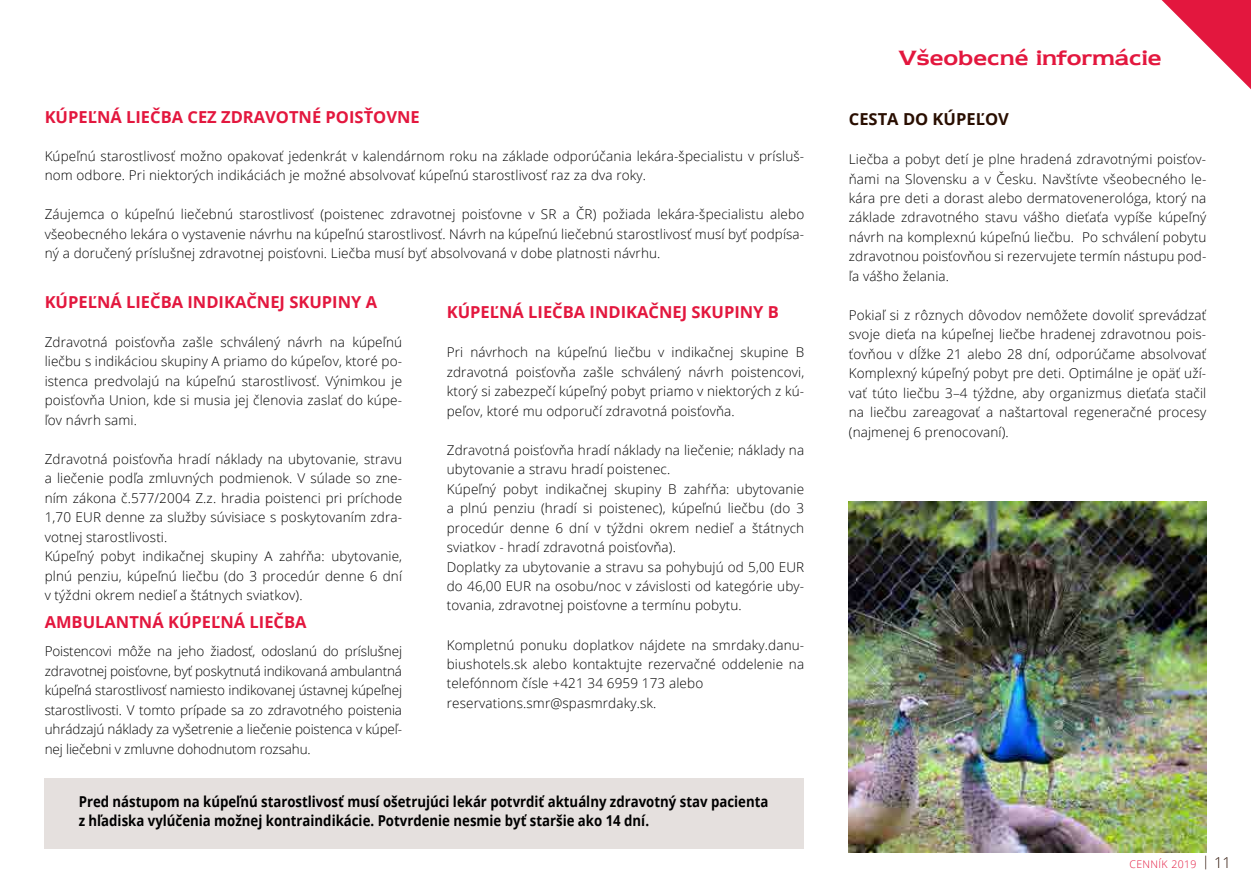
<style>
.page{position:relative;width:1251px;height:893px;background:#fff}
.page>*{position:absolute;margin:0;border:0;box-sizing:border-box;transform-origin:0 0}
.t1{font:24px "Newtext Demi";color:#e3173e}
.t2{font:700 16.5px "Open Sans";color:#e3173e}
.t3{font:700 16.5px "Open Sans";color:#290e00}
.t4{font:700 15px/19.5px "Open Sans";color:#000;scale:.88 1}
.t5{font:300 13.5px/19.5px "Open Sans";letter-spacing:.01em;color:#000;text-align:justify}
.t6{font:300 10.5px "Open Sans";letter-spacing:.04em;color:#e3173e}
.s1{font-size:15px;color:#290e00}
</style>
<div class="page">
<svg style="left:1161px;top:0;width:89px;height:89px"></svg>
<div style="left:45px;top:778px;width:759px;height:70px;background:#e5e0de"></div>
<img style="left:848px;top:502px;width:357px;height:351px">
<p class="t2" style="left:45px;top:106px;width:376px">KÚPEĽNÁ LIEČBA CEZ ZDRAVOTNÉ POISŤOVNE</p>
<p class="t5" style="left:45px;top:146px;width:761px">Kúpeľnú starostlivosť možno opakovať jedenkrát v kalendárnom roku na základe odporúčania lekára-špecialistu v prísluš&shy;nom odbore. Pri niektorých indikáciách je možné absolvovať kúpeľnú starostlivosť raz za dva roky.</p>
<p class="t5" style="left:45px;top:204px;width:761px">Záujemca o kúpeľnú liečebnú starostlivosť (poistenec zdravotnej poisťovne v SR a ČR) požiada lekára-špecialistu alebo všeobecného lekára o vystavenie návrhu na kúpeľnú starostlivosť. Návrh na kúpeľnú liečebnú starostlivosť musí byť podpísa&shy;ný a doručený príslušnej zdravotnej poisťovni. Liečba musí byť absolvovaná v dobe platnosti návrhu.</p>
<p class="t2" style="left:45px;top:290px;width:334px">KÚPEĽNÁ LIEČBA INDIKAČNEJ SKUPINY A</p>
<p class="t5" style="left:45px;top:332px;width:359px">Zdravotná poisťovňa zašle schválený návrh na kúpeľnú liečbu s indikáciou skupiny A priamo do kúpeľov, ktoré po&shy;istenca predvolajú na kúpeľnú starostlivosť. Výnimkou je poisťovňa Union, kde si musia jej členovia zaslať do kúpe&shy;ľov návrh sami.</p>
<p class="t5" style="left:45px;top:449px;width:359px;text-align:left">Zdravotná poisťovňa hradí náklady na ubytovanie, stravu a liečenie podľa zmluvných podmienok. V súlade so zne&shy;ním zákona č.577/2004 Z.z. hradia poistenci pri príchode 1,70 EUR denne za služby súvisiace s poskytovaním zdra&shy;votnej starostlivosti.<br>Kúpeľný pobyt indikačnej skupiny A zahŕňa: ubytovanie, plnú penziu, kúpeľnú liečbu (do 3 procedúr denne 6 dní v týždni okrem nedieľ a štátnych sviatkov).</p>
<p class="t2" style="left:45px;top:610px;width:263px">AMBULANTNÁ KÚPEĽNÁ LIEČBA</p>
<p class="t5" style="left:45px;top:641px;width:359px">Poistencovi môže na jeho žiadosť, odoslanú do príslušnej zdravotnej poisťovne, byť poskytnutá indikovaná ambulantná kúpeľná starostlivosť namiesto indikovanej ústavnej kúpeľnej starostlivosti. V tomto prípade sa zo zdravotného poistenia uhrádzajú náklady za vyšetrenie a liečenie poistenca v kúpeľ&shy;nej liečebni v zmluvne dohodnutom rozsahu.</p>
<p class="t2" style="left:446px;top:300px;width:333px">KÚPEĽNÁ LIEČBA INDIKAČNEJ SKUPINY B</p>
<p class="t5" style="left:446px;top:342px;width:359px">Pri návrhoch na kúpeľnú liečbu v indikačnej skupine B zdravotná poisťovňa zašle schválený návrh poistencovi, ktorý si zabezpečí kúpeľný pobyt priamo v niektorých z kú&shy;peľov, ktoré mu odporučí zdravotná poisťovňa.</p>
<p class="t5" style="left:446px;top:439px;width:359px;text-align:left">Zdravotná poisťovňa hradí náklady na liečenie; náklady na ubytovanie a stravu hradí poistenec.<br>Kúpeľný pobyt indikačnej skupiny B zahŕňa: ubytovanie a plnú penziu (hradí si poistenec), kúpeľnú liečbu (do 3 procedúr denne 6 dní v týždni okrem nedieľ a štátnych sviatkov - hradí zdravotná poisťovňa).<br>Doplatky za ubytovanie a stravu sa pohybujú od 5,00 EUR do 46,00 EUR na osobu/noc v závislosti od kategórie uby&shy;tovania, zdravotnej poisťovne a termínu pobytu.</p>
<p class="t5" style="left:446px;top:634px;width:359px;text-align:left">Kompletnú ponuku doplatkov nájdete na smrdaky.danu&shy;biushotels.sk alebo kontaktujte rezervačné oddelenie na telefónnom čísle +421 34 6959 173 alebo reservations.smr@spasmrdaky.sk.</p>
<p class="t4" style="left:79px;top:791px;width:785px">Pred nástupom na kúpeľnú starostlivosť musí ošetrujúci lekár potvrdiť aktuálny zdravotný stav pacienta z hľadiska vylúčenia možnej kontraindikácie. Potvrdenie nesmie byť staršie ako 14 dní.</p>
<h1 class="t1" style="left:898px;top:44px;width:264px">Všeobecné informácie</h1>
<p class="t3" style="left:848px;top:107px;width:161px">CESTA DO KÚPEĽOV</p>
<p class="t5" style="left:848px;top:149px;width:359px">Liečba a pobyt detí je plne hradená zdravotnými poisťov&shy;ňami na Slovensku a v Česku. Navštívte všeobecného le&shy;kára pre deti a dorast alebo dermatovenerológa, ktorý na základe zdravotného stavu vášho dieťaťa vypíše kúpeľný návrh na komplexnú kúpeľnú liečbu. Po schválení pobytu zdravotnou poisťovňou si rezervujete termín nástupu pod&shy;ľa vášho želania.</p>
<p class="t5" style="left:848px;top:305px;width:359px">Pokiaľ si z rôznych dôvodov nemôžete dovoliť sprevádzať svoje dieťa na kúpeľnej liečbe hradenej zdravotnou pois&shy;ťovňou v dĺžke 21 alebo 28 dní, odporúčame absolvovať Komplexný kúpeľný pobyt pre deti. Optimálne je opäť uží&shy;vať túto liečbu 3–4 týždne, aby organizmus dieťaťa stačil na liečbu zareagovať a naštartoval regeneračné procesy (najmenej 6 prenocovaní).</p>
<p class="t6" style="left:1129px;top:856px;width:103px">CENNÍK 2019 <sup>|</sup> <span class="s1">11</span></p>
</div>
